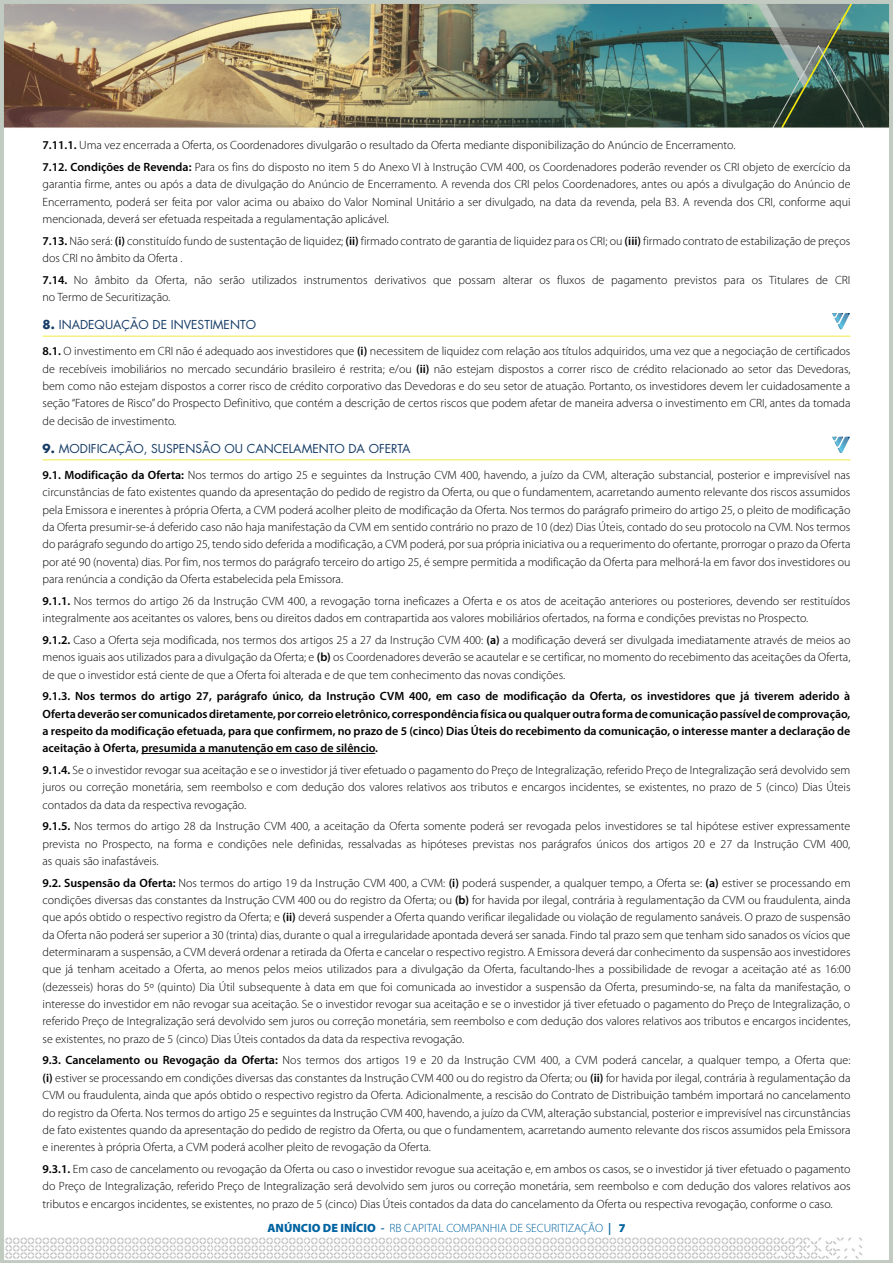
<style>
.page{position:relative;width:893px;height:1263px;background:#fff}
.page>*{position:absolute;margin:0;border:0;box-sizing:border-box;transform-origin:0 0}
.t1{font:300 12px/17.4px "Myriad Pro";color:#000;text-align:justify}
.t2{font:600 12px/17.4px "Myriad Pro";color:#000;text-align:justify}
.t3{font:12px "Futura";color:#163c66}
.t4{font:300 12px "Myriad Pro";color:#0063a1}
.s1{font-weight:600}
.s2{font-weight:700}
.s3{font-weight:900}
</style>
<div class="page">
<img style="left:0;top:0;width:893px;height:1263px">
<hr style="left:43px;top:336px;width:807px;height:1px;background:#f0ea43">
<hr style="left:43px;top:459px;width:807px;height:1px;background:#f0ea43">
<hr style="left:141px;top:753px;width:234px;height:1px;background:#000">
<svg style="left:832px;top:313px;width:18px;height:16px"></svg>
<svg style="left:832px;top:437px;width:18px;height:16px"></svg>
<p class="t1" style="left:43px;top:135px;width:809px;line-height:21.6px"><span class="s1">7.11.1.</span> Uma vez encerrada a Oferta, os Coordenadores divulgarão o resultado da Oferta mediante disponibilização do Anúncio de Encerramento.<br><span class="s1">7.12. Condições de Revenda:</span> Para os fins do disposto no item 5 do Anexo VI à Instrução CVM 400, os Coordenadores poderão revender os CRI objeto de exercício da</p>
<p class="t1" style="left:43px;top:176px;width:809px">garantia firme, antes ou após a data de divulgação do Anúncio de Encerramento. A revenda dos CRI pelos Coordenadores, antes ou após a divulgação do Anúncio de Encerramento, poderá ser feita por valor acima ou abaixo do Valor Nominal Unitário a ser divulgado, na data da revenda, pela B3. A revenda dos CRI, conforme aqui mencionada, deverá ser efetuada respeitada a regulamentação aplicável.</p>
<p class="t1" style="left:43px;top:232px;width:809px"><span class="s1">7.13.</span> Não será: <span class="s1">(i)</span> constituído fundo de sustentação de liquidez; <span class="s1">(ii)</span> firmado contrato de garantia de liquidez para os CRI; ou <span class="s1">(iii)</span> firmado contrato de estabilização de preços dos CRI no âmbito da Oferta .</p>
<p class="t1" style="left:43px;top:271px;width:809px"><span class="s1">7.14.</span> No âmbito da Oferta, não serão utilizados instrumentos derivativos que possam alterar os fluxos de pagamento previstos para os Titulares de CRI no Termo de Securitização.</p>
<p class="t3" style="left:43px;top:317px;width:215px"><span class="s2">8.</span> INADEQUAÇÃO DE INVESTIMENTO</p>
<p class="t1" style="left:43px;top:343px;width:809px"><span class="s1">8.1.</span> O investimento em CRI não é adequado aos investidores que <span class="s1">(i)</span> necessitem de liquidez com relação aos títulos adquiridos, uma vez que a negociação de certificados de recebíveis imobiliários no mercado secundário brasileiro é restrita; e/ou <span class="s1">(ii)</span> não estejam dispostos a correr risco de crédito relacionado ao setor das Devedoras, bem como não estejam dispostos a correr risco de crédito corporativo das Devedoras e do seu setor de atuação. Portanto, os investidores devem ler cuidadosamente a seção “Fatores de Risco” do Prospecto Definitivo, que contém a descrição de certos riscos que podem afetar de maneira adversa o investimento em CRI, antes da tomada de decisão de investimento.</p>
<p class="t3" style="left:43px;top:440px;width:370px"><span class="s2">9.</span> MODIFICAÇÃO, SUSPENSÃO OU CANCELAMENTO DA OFERTA</p>
<p class="t1" style="left:43px;top:466px;width:809px"><span class="s1">9.1. Modificação da Oferta:</span> Nos termos do artigo 25 e seguintes da Instrução CVM 400, havendo, a juízo da CVM, alteração substancial, posterior e imprevisível nas circunstâncias de fato existentes quando da apresentação do pedido de registro da Oferta, ou que o fundamentem, acarretando aumento relevante dos riscos assumidos pela Emissora e inerentes à própria Oferta, a CVM poderá acolher pleito de modificação da Oferta. Nos termos do parágrafo primeiro do artigo 25, o pleito de modificação da Oferta presumir-se-á deferido caso não haja manifestação da CVM em sentido contrário no prazo de 10 (dez) Dias Úteis, contado do seu protocolo na CVM. Nos termos do parágrafo segundo do artigo 25, tendo sido deferida a modificação, a CVM poderá, por sua própria iniciativa ou a requerimento do ofertante, prorrogar o prazo da Oferta por até 90 (noventa) dias. Por fim, nos termos do parágrafo terceiro do artigo 25, é sempre permitida a modificação da Oferta para melhorá-la em favor dos investidores ou para renúncia a condição da Oferta estabelecida pela Emissora.</p>
<p class="t1" style="left:43px;top:592px;width:809px"><span class="s1">9.1.1.</span> Nos termos do artigo 26 da Instrução CVM 400, a revogação torna ineficazes a Oferta e os atos de aceitação anteriores ou posteriores, devendo ser restituídos integralmente aos aceitantes os valores, bens ou direitos dados em contrapartida aos valores mobiliários ofertados, na forma e condições previstas no Prospecto.</p>
<p class="t1" style="left:43px;top:631px;width:809px"><span class="s1">9.1.2.</span> Caso a Oferta seja modificada, nos termos dos artigos 25 a 27 da Instrução CVM 400: <span class="s1">(a)</span> a modificação deverá ser divulgada imediatamente através de meios ao menos iguais aos utilizados para a divulgação da Oferta; e <span class="s1">(b)</span> os Coordenadores deverão se acautelar e se certificar, no momento do recebimento das aceitações da Oferta, de que o investidor está ciente de que a Oferta foi alterada e de que tem conhecimento das novas condições.</p>
<p class="t2" style="left:43px;top:687px;width:809px">9.1.3. Nos termos do artigo 27, parágrafo único, da Instrução CVM 400, em caso de modificação da Oferta, os investidores que já tiverem aderido à Oferta deverão ser comunicados diretamente, por correio eletrônico, correspondência física ou qualquer outra forma de comunicação passível de comprovação, a respeito da modificação efetuada, para que confirmem, no prazo de 5 (cinco) Dias Úteis do recebimento da comunicação, o interesse manter a declaração de aceitação à Oferta, presumida a manutenção em caso de silêncio.</p>
<p class="t1" style="left:43px;top:761px;width:809px"><span class="s1">9.1.4.</span> Se o investidor revogar sua aceitação e se o investidor já tiver efetuado o pagamento do Preço de Integralização, referido Preço de Integralização será devolvido sem juros ou correção monetária, sem reembolso e com dedução dos valores relativos aos tributos e encargos incidentes, se existentes, no prazo de 5 (cinco) Dias Úteis contados da data da respectiva revogação.</p>
<p class="t1" style="left:43px;top:818px;width:809px"><span class="s1">9.1.5.</span> Nos termos do artigo 28 da Instrução CVM 400, a aceitação da Oferta somente poderá ser revogada pelos investidores se tal hipótese estiver expressamente prevista no Prospecto, na forma e condições nele definidas, ressalvadas as hipóteses previstas nos parágrafos únicos dos artigos 20 e 27 da Instrução CVM 400, as quais são inafastáveis.</p>
<p class="t1" style="left:43px;top:874px;width:809px"><span class="s1">9.2. Suspensão da Oferta:</span> Nos termos do artigo 19 da Instrução CVM 400, a CVM: <span class="s1">(i)</span> poderá suspender, a qualquer tempo, a Oferta se: <span class="s1">(a)</span> estiver se processando em condições diversas das constantes da Instrução CVM 400 ou do registro da Oferta; ou <span class="s1">(b)</span> for havida por ilegal, contrária à regulamentação da CVM ou fraudulenta, ainda que após obtido o respectivo registro da Oferta; e <span class="s1">(ii)</span> deverá suspender a Oferta quando verificar ilegalidade ou violação de regulamento sanáveis. O prazo de suspensão da Oferta não poderá ser superior a 30 (trinta) dias, durante o qual a irregularidade apontada deverá ser sanada. Findo tal prazo sem que tenham sido sanados os vícios que determinaram a suspensão, a CVM deverá ordenar a retirada da Oferta e cancelar o respectivo registro. A Emissora deverá dar conhecimento da suspensão aos investidores que já tenham aceitado a Oferta, ao menos pelos meios utilizados para a divulgação da Oferta, facultando-lhes a possibilidade de revogar a aceitação até as 16:00 (dezesseis) horas do 5º (quinto) Dia Útil subsequente à data em que foi comunicada ao investidor a suspensão da Oferta, presumindo-se, na falta da manifestação, o interesse do investidor em não revogar sua aceitação. Se o investidor revogar sua aceitação e se o investidor já tiver efetuado o pagamento do Preço de Integralização, o referido Preço de Integralização será devolvido sem juros ou correção monetária, sem reembolso e com dedução dos valores relativos aos tributos e encargos incidentes, se existentes, no prazo de 5 (cinco) Dias Úteis contados da data da respectiva revogação.</p>
<p class="t1" style="left:43px;top:1052px;width:809px"><span class="s1">9.3. Cancelamento ou Revogação da Oferta:</span> Nos termos dos artigos 19 e 20 da Instrução CVM 400, a CVM poderá cancelar, a qualquer tempo, a Oferta que: <span class="s1">(i)</span> estiver se processando em condições diversas das constantes da Instrução CVM 400 ou do registro da Oferta; ou <span class="s1">(ii)</span> for havida por ilegal, contrária à regulamentação da CVM ou fraudulenta, ainda que após obtido o respectivo registro da Oferta. Adicionalmente, a rescisão do Contrato de Distribuição também importará no cancelamento do registro da Oferta. Nos termos do artigo 25 e seguintes da Instrução CVM 400, havendo, a juízo da CVM, alteração substancial, posterior e imprevisível nas circunstâncias de fato existentes quando da apresentação do pedido de registro da Oferta, ou que o fundamentem, acarretando aumento relevante dos riscos assumidos pela Emissora e inerentes à própria Oferta, a CVM poderá acolher pleito de revogação da Oferta.</p>
<p class="t1" style="left:43px;top:1160px;width:809px"><span class="s1">9.3.1.</span> Em caso de cancelamento ou revogação da Oferta ou caso o investidor revogue sua aceitação e, em ambos os casos, se o investidor já tiver efetuado o pagamento do Preço de Integralização, referido Preço de Integralização será devolvido sem juros ou correção monetária, sem reembolso e com dedução dos valores relativos aos tributos e encargos incidentes, se existentes, no prazo de 5 (cinco) Dias Úteis contados da data do cancelamento da Oferta ou respectiva revogação, conforme o caso.</p>
<p class="t4" style="left:267px;top:1222px;width:360px"><span class="s3">ANÚNCIO DE INÍCIO</span> <span class="s1">-</span> RB CAPITAL COMPANHIA DE SECURITIZAÇÃO <span class="s1">|</span> <span class="s3">7</span></p>
</div>
